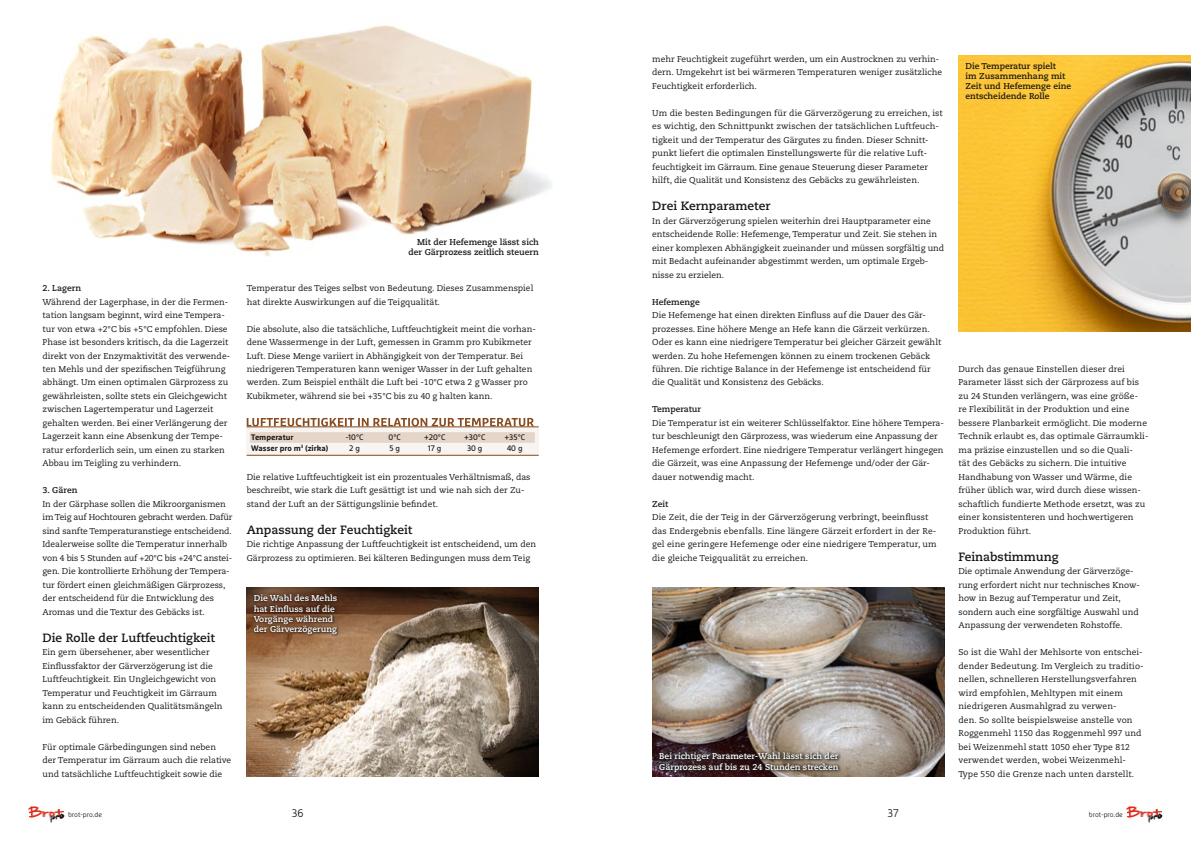
<style>
.page{position:relative;width:1191px;height:842px;background:#fff}
.page>*{position:absolute;margin:0;border:0;box-sizing:border-box;transform-origin:0 0}
.t1{font:700 12px "Caecilia LT Std";color:#181716}
.t2{font:300 11px "Marselis OT";color:#181716}
.t3{font:8.5px/13.5px "Caecilia LT Std";color:#181716}
.t4{font:700 8.5px/10.2px "Caecilia LT Std";color:#181716}
.t5{font:700 8.5px/10.2px "Caecilia LT Std";color:#fff}
.t6{font:8px "Marselis OT";color:#181716}
.t7{font:700 8px "Marselis OT";color:#181716}
.t8{font:300 7px "Marselis OT";color:#181716}
</style>
<div class="page">
<img style="left:29px;top:806px;width:36px;height:17px">
<img style="left:1126px;top:806px;width:36px;height:17px">
<img style="left:50px;top:25px;width:501px;height:232px">
<div style="left:247px;top:427px;width:292px;height:28px;background:#f8f4f1"></div>
<hr style="left:247px;top:426px;width:292px;height:1px;background:#884b1f">
<hr style="left:247px;top:455px;width:292px;height:1px;background:#884b1f">
<div style="left:250px;top:432px;width:285px;height:11px;background:#e5d5c8"></div>
<svg style="left:247px;top:418px;width:287px;height:8px"></svg>
<img style="left:958px;top:55px;width:233px;height:276px">
<img style="left:247px;top:588px;width:292px;height:189px">
<img style="left:652px;top:588px;width:292px;height:189px">
<div style="left:656px;top:749px;width:186px;height:26px;background:#181716;opacity:.75"></div>
<div style="left:252px;top:593px;width:87px;height:43px;background:#181716;opacity:.75"></div>
<p class="t4" style="left:43px;top:283px;width:40px">2. Lagern</p>
<p class="t3" style="left:43px;top:295px;width:189px">Während der Lagerphase, in der die Fermen&shy;tation langsam beginnt, wird eine Tempera&shy;tur von etwa +2°C bis +5°C empfohlen. Diese Phase ist besonders kritisch, da die Lagerzeit direkt von der Enzymaktivität des verwende&shy;ten Mehls und der spezifischen Teigführung abhängt. Um einen optimalen Gärprozess zu gewährleisten, sollte stets ein Gleichgewicht zwischen Lagertemperatur und Lagerzeit gehalten werden. Bei einer Verlängerung der Lagerzeit kann eine Absenkung der Tempe&shy;ratur erforderlich sein, um einen zu starken Abbau im Teigling zu verhindern.</p>
<p class="t4" style="left:43px;top:485px;width:36px">3. Gären</p>
<p class="t3" style="left:43px;top:497px;width:191px">In der Gärphase sollen die Mikroorganismen im Teig auf Hochtouren gebracht werden. Dafür sind sanfte Temperaturanstiege entscheidend.<br>Idealerweise sollte die Temperatur innerhalb von 4 bis 5 Stunden auf +20°C bis +24°C anstei&shy;gen. Die kontrollierte Erhöhung der Tempera&shy;tur fördert einen gleichmäßigen Gärprozess, der entscheidend für die Entwicklung des Aromas und die Textur des Gebäcks ist.</p>
<h1 class="t1" style="left:43px;top:630px;width:174px">Die Rolle der Luftfeuchtigkeit</h1>
<p class="t3" style="left:43px;top:646px;width:182px">Ein gern übersehener, aber wesentlicher Einflussfaktor der Gärverzögerung ist die Luftfeuchtigkeit. Ein Ungleichgewicht von Temperatur und Feuchtigkeit im Gärraum kann zu entscheidenden Qualitätsmängeln im Gebäck führen.</p>
<p class="t3" style="left:43px;top:740px;width:190px">Für optimale Gärbedingungen sind neben der Temperatur im Gärraum auch die relative und tatsächliche Luftfeuchtigkeit sowie die</p>
<p class="t4" style="left:408px;top:237px;width:132px;text-align:right">Mit der Hefemenge lässt sich der Gärprozess zeitlich steuern</p>
<p class="t3" style="left:247px;top:281px;width:288px">Temperatur des Teiges selbst von Bedeutung. Dieses Zusammenspiel hat direkte Auswirkungen auf die Teigqualität.</p>
<p class="t3" style="left:247px;top:322px;width:291px">Die absolute, also die tatsächliche, Luftfeuchtigkeit meint die vorhan&shy;dene Wassermenge in der Luft, gemessen in Gramm pro Kubikmeter Luft. Diese Menge variiert in Abhängigkeit von der Temperatur. Bei niedrigeren Temperaturen kann weniger Wasser in der Luft gehalten werden. Zum Beispiel enthält die Luft bei -10°C etwa 2 g Wasser pro Kubikmeter, während sie bei +35°C bis zu 40 g halten kann.</p>
<p class="t7" style="left:251px;top:432px;width:44px">Temperatur</p>
<p class="t6" style="left:346px;top:432px;width:19px">-10°C</p>
<p class="t6" style="left:388px;top:432px;width:14px">0°C</p>
<p class="t6" style="left:424px;top:432px;width:23px">+20°C</p>
<p class="t6" style="left:464px;top:432px;width:23px">+30°C</p>
<p class="t6" style="left:504px;top:432px;width:22px">+35°C</p>
<p class="t7" style="left:251px;top:443px;width:79px">Wasser pro m<sup>3</sup> (zirka)</p>
<p class="t6" style="left:349px;top:443px;width:12px">2 g</p>
<p class="t6" style="left:389px;top:443px;width:12px">5 g</p>
<p class="t6" style="left:428px;top:443px;width:15px">17 g</p>
<p class="t6" style="left:467px;top:443px;width:17px">30 g</p>
<p class="t6" style="left:507px;top:443px;width:17px">40 g</p>
<p class="t3" style="left:247px;top:470px;width:285px">Die relative Luftfeuchtigkeit ist ein prozentuales Verhältnismaß, das beschreibt, wie stark die Luft gesättigt ist und wie nah sich der Zu&shy;stand der Luft an der Sättigungslinie befindet.</p>
<h1 class="t1" style="left:247px;top:523px;width:167px">Anpassung der Feuchtigkeit</h1>
<p class="t3" style="left:247px;top:538px;width:291px">Die richtige Anpassung der Luftfeuchtigkeit ist entscheidend, um den<br>Gärprozess zu optimieren. Bei kälteren Bedingungen muss dem Teig</p>
<p class="t5" style="left:254px;top:593px;width:85px">Die Wahl des Mehls hat Einfluss auf die<br>Vorgänge während der Gärverzögerung</p>
<p class="t3" style="left:652px;top:52px;width:291px">mehr Feuchtigkeit zugeführt werden, um ein Austrocknen zu verhin&shy;dern. Umgekehrt ist bei wärmeren Temperaturen weniger zusätzliche<br>Feuchtigkeit erforderlich.</p>
<p class="t3" style="left:652px;top:106px;width:292px">Um die besten Bedingungen für die Gärverzögerung zu erreichen, ist es wichtig, den Schnittpunkt zwischen der tatsächlichen Luftfeuch&shy;tigkeit und der Temperatur des Gärgutes zu finden. Dieser Schnitt&shy;punkt liefert die optimalen Einstellungswerte für die relative Luft&shy;feuchtigkeit im Gärraum. Eine genaue Steuerung dieser Parameter hilft, die Qualität und Konsistenz des Gebäcks zu gewährleisten.</p>
<h1 class="t1" style="left:652px;top:199px;width:120px">Drei Kernparameter</h1>
<p class="t3" style="left:652px;top:214px;width:293px">In der Gärverzögerung spielen weiterhin drei Hauptparameter eine entscheidende Rolle: Hefemenge, Temperatur und Zeit. Sie stehen in einer komplexen Abhängigkeit zueinander und müssen sorgfältig und mit Bedacht aufeinander abgestimmt werden, um optimale Ergeb&shy;nisse zu erzielen.</p>
<p class="t4" style="left:652px;top:297px;width:49px">Hefemenge</p>
<p class="t3" style="left:652px;top:308px;width:290px">Die Hefemenge hat einen direkten Einfluss auf die Dauer des Gär&shy;prozesses. Eine höhere Menge an Hefe kann die Gärzeit verkürzen.<br>Oder es kann eine niedrigere Temperatur bei gleicher Gärzeit gewählt werden. Zu hohe Hefemengen können zu einem trockenen Gebäck führen. Die richtige Balance in der Hefemenge ist entscheidend für die Qualität und Konsistenz des Gebäcks.</p>
<p class="t4" style="left:652px;top:404px;width:51px">Temperatur</p>
<p class="t3" style="left:652px;top:416px;width:293px">Die Temperatur ist ein weiterer Schlüsselfaktor. Eine höhere Tempera&shy;tur beschleunigt den Gärprozess, was wiederum eine Anpassung der Hefemenge erfordert. Eine niedrigere Temperatur verlängert hingegen die Gärzeit, was eine Anpassung der Hefemenge und/oder der Gär&shy;dauer notwendig macht.</p>
<p class="t4" style="left:652px;top:499px;width:18px">Zeit</p>
<p class="t3" style="left:652px;top:511px;width:286px">Die Zeit, die der Teig in der Gärverzögerung verbringt, beeinflusst das Endergebnis ebenfalls. Eine längere Gärzeit erfordert in der Re&shy;gel eine geringere Hefemenge oder eine niedrigere Temperatur, um die gleiche Teigqualität zu erreichen.</p>
<p class="t5" style="left:659px;top:751px;width:181px">Bei richtiger Parameter-Wahl lässt sich der<br>Gärprozess auf bis zu 24 Stunden strecken</p>
<p class="t4" style="left:965px;top:61px;width:107px">Die Temperatur spielt<br>im Zusammenhang mit<br>Zeit und Hefemenge eine entscheidende Rolle</p>
<p class="t3" style="left:958px;top:362px;width:191px">Durch das genaue Einstellen dieser drei Parameter lässt sich der Gärprozess auf bis zu 24 Stunden verlängern, was eine größe&shy;re Flexibilität in der Produktion und eine bessere Planbarkeit ermöglicht. Die moderne Technik erlaubt es, das optimale Gärraumkli&shy;ma präzise einzustellen und so die Quali-<br>tät des Gebäcks zu sichern. Die intuitive Handhabung von Wasser und Wärme, die früher üblich war, wird durch diese wissen&shy;schaftlich fundierte Methode ersetzt, was zu einer konsistenteren und hochwertigeren Produktion führt.</p>
<h1 class="t1" style="left:958px;top:550px;width:102px">Feinabstimmung</h1>
<p class="t3" style="left:958px;top:565px;width:183px">Die optimale Anwendung der Gärverzöge&shy;rung erfordert nicht nur technisches Know&shy;how in Bezug auf Temperatur und Zeit, sondern auch eine sorgfältige Auswahl und Anpassung der verwendeten Rohstoffe.</p>
<p class="t3" style="left:958px;top:646px;width:185px">So ist die Wahl der Mehlsorte von entschei&shy;dender Bedeutung. Im Vergleich zu traditio&shy;nellen, schnelleren Herstellungsverfahren wird empfohlen, Mehltypen mit einem niedrigeren Ausmahlgrad zu verwen-<br>den. So sollte beispielsweise anstelle von Roggenmehl 1150 das Roggenmehl 997 und bei Weizenmehl statt 1050 eher Type 812 verwendet werden, wobei Weizenmehl-Type 550 die Grenze nach unten darstellt.</p>
<p class="t8" style="left:68px;top:811px;width:36px">brot-pro.de</p>
<p class="t2" style="left:292px;top:806px;width:13px">36</p>
<p class="t2" style="left:887px;top:806px;width:13px">37</p>
<p class="t8" style="left:1089px;top:811px;width:36px">brot-pro.de</p>
</div>
